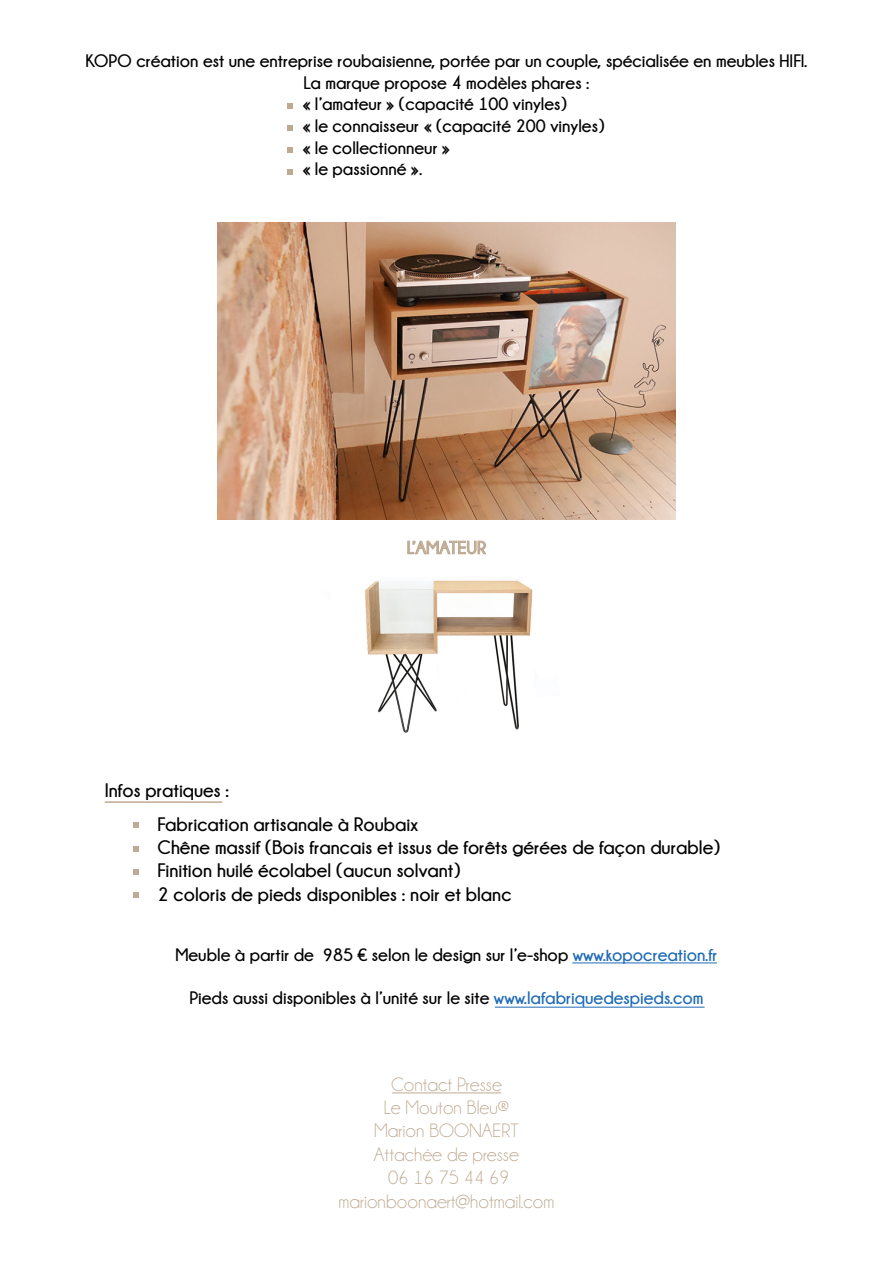
<style>
.page{position:relative;width:893px;height:1263px;background:#fff}
.page>*{position:absolute;margin:0;border:0;box-sizing:border-box;transform-origin:0 0}
.t1{font:700 19.5px "Champagne&Limousines";color:#000001}
.t2{font:19.5px "Champagne&Limousines";color:#beaa93}
.t3{font:700 18px/21.6px "Champagne&Limousines";color:#000001;text-align:center}
.t4{font:700 18px "Champagne&Limousines";color:#beaa93}
.s1{color:#1f6bb5}
</style>
<div class="page">
<hr style="left:392px;top:1092px;width:109px;height:1px;background:#beaa93">
<hr style="left:495px;top:1007px;width:210px;height:1px;background:#1f6bb5">
<hr style="left:572px;top:962px;width:145px;height:1px;background:#1f6bb5">
<svg style="left:133px;top:823px;width:5px;height:5px"></svg>
<svg style="left:133px;top:893px;width:5px;height:5px"></svg>
<svg style="left:133px;top:846px;width:5px;height:5px"></svg>
<svg style="left:133px;top:869px;width:5px;height:6px"></svg>
<hr style="left:105px;top:801px;width:117px;height:2px;background:#beaa93">
<svg style="left:287px;top:104px;width:5px;height:5px"></svg>
<svg style="left:287px;top:169px;width:5px;height:5px"></svg>
<svg style="left:287px;top:125px;width:5px;height:6px"></svg>
<svg style="left:287px;top:147px;width:5px;height:5px"></svg>
<img style="left:218px;top:223px;width:457px;height:296px">
<img style="left:365px;top:580px;width:168px;height:153px">
<svg style="left:407px;top:540px;width:80px;height:15px"></svg>
<p class="t3" style="left:85px;top:50px;width:724px">KOPO création est une entreprise roubaisienne, portée par un couple, spécialisée en meubles HIFI.<br>La marque propose 4 modèles phares :</p>
<p class="t3" style="left:302px;top:93px;width:266px">« l’amateur » (capacité 100 vinyles)</p>
<p class="t3" style="left:302px;top:115px;width:304px">« le connaisseur « (capacité 200 vinyles)</p>
<p class="t3" style="left:302px;top:136px;width:149px">« le collectionneur »</p>
<p class="t3" style="left:302px;top:158px;width:121px">« le passionné ».</p>
<p class="t4" style="left:407px;top:538px;width:81px">L’AMATEUR</p>
<p class="t1" style="left:105px;top:780px;width:126px">Infos pratiques :</p>
<p class="t1" style="left:158px;top:813px;width:262px">Fabrication artisanale à Roubaix</p>
<p class="t1" style="left:158px;top:836px;width:564px">Chêne massif (Bois francais et issus de forêts gérées de façon durable)</p>
<p class="t1" style="left:158px;top:860px;width:304px">Finition huilé écolabel (aucun solvant)</p>
<p class="t1" style="left:158px;top:883px;width:356px">2 coloris de pieds disponibles : noir et blanc</p>
<p class="t3" style="left:175px;top:944px;width:544px">Meuble à partir de 985 € selon le design sur l’e-shop <span class="s1">www.kopocreation.fr</span></p>
<p class="t3" style="left:189px;top:987px;width:516px">Pieds aussi disponibles à l’unité sur le site <span class="s1">www.lafabriquedespieds.com</span></p>
<p class="t2" style="left:391px;top:1074px;width:112px">Contact Presse</p>
<p class="t2" style="left:384px;top:1098px;width:127px">Le Mouton Bleu®</p>
<p class="t2" style="left:374px;top:1121px;width:146px">Marion BOONAERT</p>
<p class="t2" style="left:374px;top:1144px;width:147px">Attachée de presse</p>
<p class="t2" style="left:388px;top:1168px;width:123px">06 16 75 44 69</p>
<p class="t2" style="left:339px;top:1191px;width:217px">marionboonaert@hotmail.com</p>
</div>
